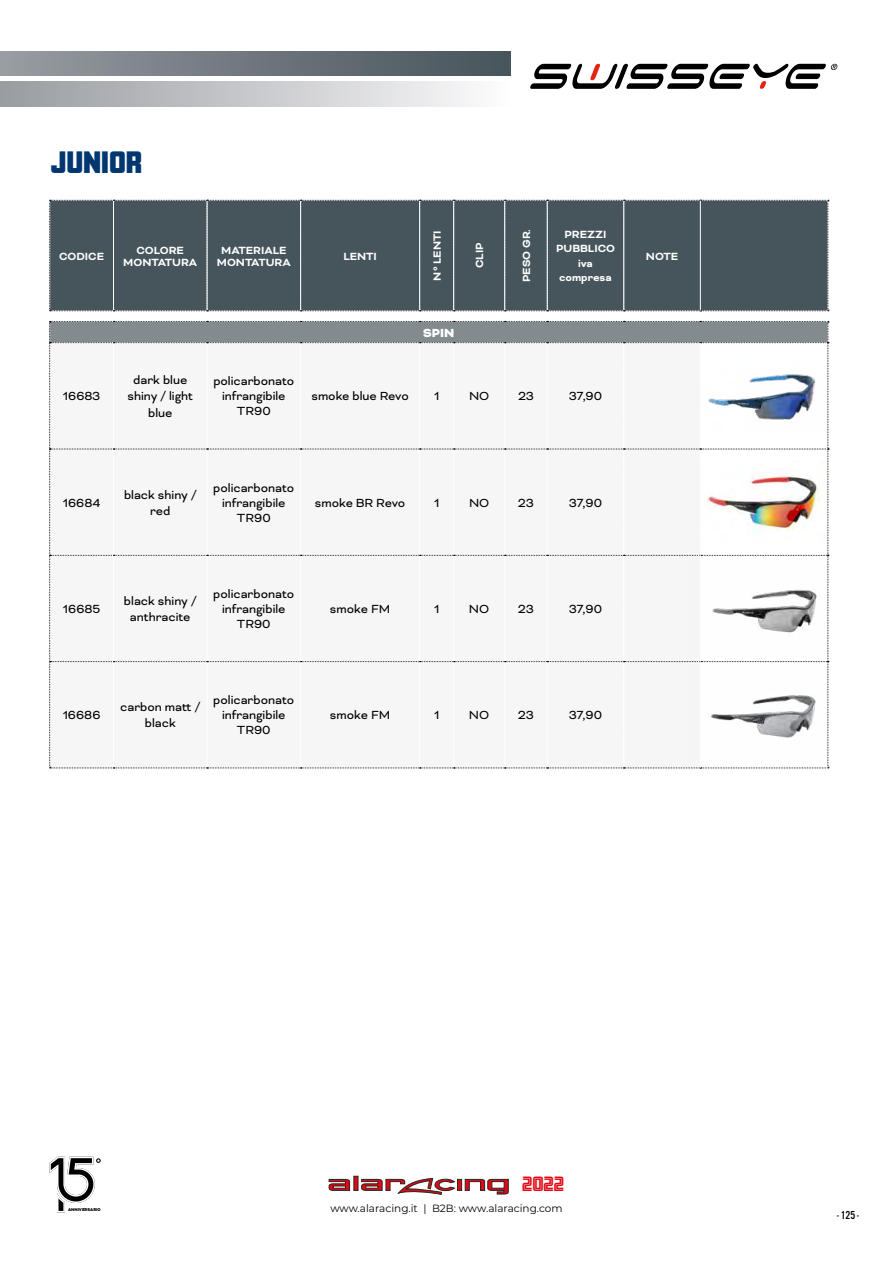
<style>
.page{position:relative;width:893px;height:1263px;background:#fff}
.page>*{position:absolute;margin:0;border:0;box-sizing:border-box;transform-origin:0 0}
.t1{font:900 27px "Amboy";color:#003770}
.t2{font:18px "Amboy Inline";color:#e30613}
.t3{font:13.5px/15px "Bicyclette";color:#000;text-align:center}
.t4{font:900 13.5px "Bicyclette";color:#fff}
.t5{font:700 12px/14.4px "Bicyclette";color:#fff;text-align:center}
.t6{font:12px "Alternate Got No 3 D";color:#000}
.t7{font:10.5px "Montserrat";color:#000}
.t8{font:900 4.8px "Bicyclette";color:#000;scale:.9 1}
</style>
<div class="page">
<svg style="left:530px;top:64px;width:307px;height:25px"></svg>
<svg style="left:329px;top:1176px;width:180px;height:19px"></svg>
<div style="left:0;top:51px;width:511px;height:25px;background:linear-gradient(to right,#999ca1,#46535a)"></div>
<div style="left:0;top:82px;width:511px;height:25px;background:linear-gradient(to right,#979aa0,#fcfbfc)"></div>
<div style="left:49px;top:200px;width:780px;height:111px;background:#46555c"></div>
<svg style="left:49px;top:321px;width:780px;height:447px"></svg>
<img style="left:701px;top:362px;width:126px;height:71px">
<img style="left:701px;top:460px;width:126px;height:85px">
<img style="left:691px;top:559px;width:138px;height:98px">
<img style="left:689px;top:664px;width:138px;height:98px">
<svg style="left:49px;top:1156px;width:52px;height:56px"></svg>
<p class="t1" style="left:50px;top:147px;width:93px">JUNIOR</p>
<p class="t5" style="left:59px;top:249px;width:46px">CODICE</p>
<p class="t3" style="left:63px;top:389px;width:39px">16683</p>
<p class="t5" style="left:137px;top:243px;width:49px">COLORE</p>
<p class="t5" style="left:123px;top:255px;width:75px">MONTATURA</p>
<p class="t5" style="left:221px;top:243px;width:67px">MATERIALE</p>
<p class="t5" style="left:217px;top:255px;width:75px">MONTATURA</p>
<p class="t3" style="left:127px;top:372px;width:67px;line-height:16.2px">dark blue shiny / light blue</p>
<p class="t3" style="left:213px;top:374px;width:83px">policarbonato infrangibile<br>TR90</p>
<p class="t5" style="left:343px;top:249px;width:35px">LENTI</p>
<p class="t5" style="left:430px;top:281px;width:52px;rotate:-90deg">N° LENTI</p>
<p class="t5" style="left:472px;top:268px;width:27px;rotate:-90deg">CLIP</p>
<p class="t4" style="left:423px;top:324px;width:33px">SPIN</p>
<p class="t5" style="left:519px;top:282px;width:55px;rotate:-90deg">PESO GR.</p>
<p class="t5" style="left:556px;top:227px;width:60px">PREZZI<br>PUBBLICO</p>
<p class="t5" style="left:578px;top:256px;width:16px">iva</p>
<p class="t5" style="left:559px;top:270px;width:54px">compresa</p>
<p class="t3" style="left:311px;top:389px;width:99px">smoke blue Revo</p>
<p class="t3" style="left:434px;top:389px;width:7px">1</p>
<p class="t3" style="left:469px;top:389px;width:22px">NO</p>
<p class="t3" style="left:518px;top:389px;width:17px">23</p>
<p class="t3" style="left:569px;top:389px;width:35px">37,90</p>
<p class="t3" style="left:63px;top:495px;width:39px">16684</p>
<p class="t3" style="left:124px;top:486px;width:74px;line-height:16.2px">black shiny / red</p>
<p class="t3" style="left:213px;top:480px;width:83px">policarbonato infrangibile<br>TR90</p>
<p class="t3" style="left:315px;top:495px;width:92px">smoke BR Revo</p>
<p class="t3" style="left:434px;top:495px;width:7px">1</p>
<p class="t3" style="left:469px;top:495px;width:22px">NO</p>
<p class="t3" style="left:518px;top:495px;width:17px">23</p>
<p class="t3" style="left:569px;top:495px;width:35px">37,90</p>
<p class="t3" style="left:63px;top:601px;width:39px">16685</p>
<p class="t3" style="left:124px;top:593px;width:74px;line-height:16.2px">black shiny / anthracite</p>
<p class="t3" style="left:213px;top:586px;width:83px">policarbonato infrangibile<br>TR90</p>
<p class="t3" style="left:63px;top:708px;width:39px">16686</p>
<p class="t3" style="left:120px;top:699px;width:81px;line-height:16.2px">carbon matt / black</p>
<p class="t3" style="left:213px;top:693px;width:83px">policarbonato infrangibile<br>TR90</p>
<p class="t3" style="left:330px;top:601px;width:62px">smoke FM</p>
<p class="t3" style="left:434px;top:601px;width:7px">1</p>
<p class="t3" style="left:469px;top:601px;width:22px">NO</p>
<p class="t3" style="left:518px;top:601px;width:17px">23</p>
<p class="t3" style="left:569px;top:601px;width:35px">37,90</p>
<p class="t3" style="left:330px;top:708px;width:62px">smoke FM</p>
<p class="t3" style="left:434px;top:708px;width:7px">1</p>
<p class="t3" style="left:469px;top:708px;width:22px">NO</p>
<p class="t3" style="left:518px;top:708px;width:17px">23</p>
<p class="t3" style="left:569px;top:708px;width:35px">37,90</p>
<p class="t5" style="left:646px;top:249px;width:34px">NOTE</p>
<p class="t8" style="left:68px;top:1206px;width:38px">ANNIVERSARIO</p>
<h2 class="t2" style="left:522px;top:1173px;width:43px">2022</h2>
<p class="t7" style="left:330px;top:1201px;width:234px">www.alaracing.it | B2B: www.alaracing.com</p>
<p class="t6" style="left:837px;top:1209px;width:23px">- 125 -</p>
</div>
